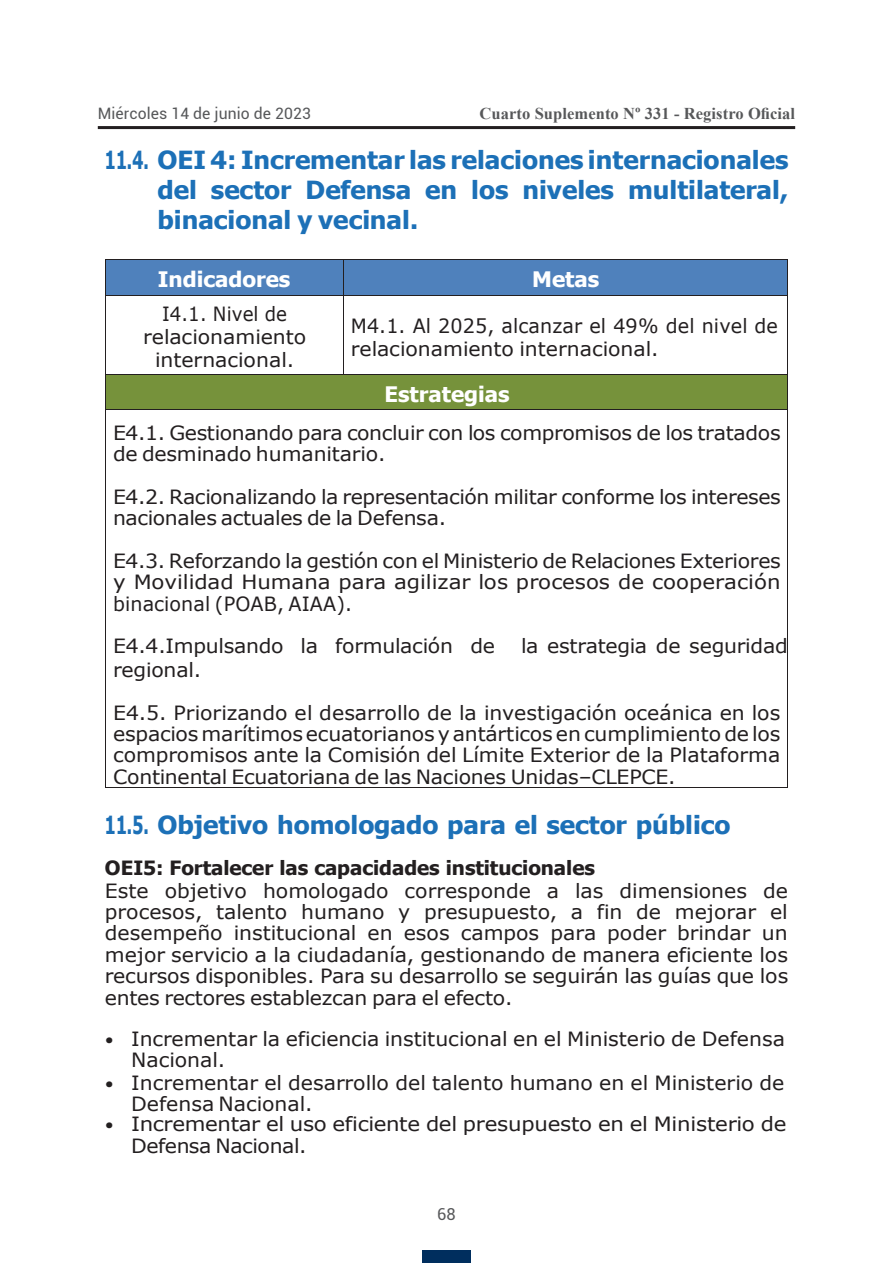
<style>
.page{position:relative;width:893px;height:1263px;background:#fff}
.page>*{position:absolute;margin:0;border:0;box-sizing:border-box;transform-origin:0 0}
.t1{font:700 24.9px/30px "Tahoma";color:#1c70b7;text-align:justify;scale:.69 1}
.t2{font:700 21.3px "Tahoma";color:#fff;scale:1.04 1}
.t3{font:19.65px/21.6px "Verdana";letter-spacing:-.005em;color:#231f20;scale:1.04 1}
.t4{font:19.65px/21.3px "Verdana";letter-spacing:-.025em;color:#231f20;scale:1.04 1}
.t5{font:19.65px/22.2px "Verdana";letter-spacing:-.005em;color:#231f20;scale:1.09 1}
.t6{font:19.65px/23.1px "Verdana";letter-spacing:-.005em;color:#231f20}
.t7{font:19.65px/23px "Verdana";letter-spacing:-.005em;color:#231f20;text-align:center;scale:.93 1}
.t8{font:700 16.5px "Times New Roman";letter-spacing:.005em;color:#57585a}
.t9{font:16.5px "Roboto";color:#57585a}
.t10{font:15.75px "Roboto";letter-spacing:.005em;color:#57585a}
.s1{font-family:"font 000000002 a 323870"}
.s2{font-family:"Tahoma";font-weight:700}
</style>
<div class="page">
<hr style="left:98px;top:126px;width:697px;height:3px;background:#231f20">
<div style="left:422px;top:1250px;width:49px;height:13px;background:#002e5e"></div>
<div style="left:106px;top:259px;width:237px;height:36px;background:#4f81bc"></div>
<div style="left:343px;top:259px;width:445px;height:36px;background:#4f81bc"></div>
<hr style="left:106px;top:259px;width:237px;height:1px;background:#231f20">
<hr style="left:343px;top:259px;width:445px;height:1px;background:#231f20">
<hr style="left:105px;top:259px;width:1px;height:36px;background:#231f20">
<hr style="left:343px;top:259px;width:1px;height:36px;background:#231f20">
<hr style="left:788px;top:259px;width:1px;height:36px;background:#231f20">
<hr style="left:106px;top:295px;width:237px;height:1px;background:#231f20">
<hr style="left:343px;top:295px;width:445px;height:1px;background:#231f20">
<hr style="left:105px;top:295px;width:1px;height:79px;background:#231f20">
<hr style="left:343px;top:295px;width:1px;height:79px;background:#231f20">
<hr style="left:788px;top:295px;width:1px;height:79px;background:#231f20">
<div style="left:106px;top:375px;width:682px;height:35px;background:#76923b"></div>
<hr style="left:106px;top:374px;width:237px;height:1px;background:#231f20">
<hr style="left:343px;top:374px;width:445px;height:1px;background:#231f20">
<hr style="left:105px;top:375px;width:1px;height:35px;background:#231f20">
<hr style="left:788px;top:375px;width:1px;height:35px;background:#231f20">
<hr style="left:106px;top:410px;width:682px;height:1px;background:#231f20">
<hr style="left:105px;top:410px;width:1px;height:378px;background:#231f20">
<hr style="left:106px;top:788px;width:682px;height:1px;background:#231f20">
<hr style="left:788px;top:410px;width:1px;height:378px;background:#231f20">
<p class="t10" style="left:98px;top:102px;width:215px">Miércoles 14 de junio de 2023</p>
<p class="t8" style="left:480px;top:102px;width:317px">Cuarto Suplemento Nº 331 - Registro Oficial</p>
<p class="t1" style="left:157px;top:146px;width:916px;text-indent:-52px">11.4. OEI 4: Incrementar las relaciones internacionales del sector Defensa en los niveles multilateral, binacional y vecinal.</p>
<p class="t2" style="left:158px;top:265px;width:129px">Indicadores</p>
<p class="t2" style="left:532px;top:265px;width:66px">Metas</p>
<p class="t7" style="left:143px;top:302px;width:177px">I4.1. Nivel de relacionamiento internacional.</p>
<p class="t6" style="left:351px;top:314px;width:429px">M4.1. Al 2025, alcanzar el 49% del nivel de relacionamiento internacional.</p>
<p class="t2" style="left:384px;top:380px;width:122px">Estrategias</p>
<p class="t3" style="left:113px;top:422px;width:643px">E4.1. Gestionando para concluir con los compromisos de los tratados de desminado humanitario.</p>
<p class="t4" style="left:113px;top:486px;width:643px">E4.2. Racionalizando la representación militar conforme los intereses nacionales actuales de la Defensa.</p>
<p class="t3" style="left:113px;top:549px;width:643px;text-align:justify">E4.3. Reforzando la gestión con el Ministerio de Relaciones Exteriores y Movilidad Humana para agilizar los procesos de cooperación binacional (POAB, AIAA).</p>
<p class="t3" style="left:113px;top:635px;width:369px">E4.4.Impulsando la formulación de</p>
<p class="t3" style="left:521px;top:635px;width:258px">la estrategia de seguridad</p>
<p class="t3" style="left:113px;top:648px;width:643px;line-height:42.6px">regional.<br>E4.5. Priorizando el desarrollo de la investigación oceánica en los</p>
<p class="t3" style="left:113px;top:723px;width:643px;text-align:justify">espacios marítimosecuatorianosy antárticos en cumplimiento de los compromisos ante la Comisión del Límite Exterior de la Plataforma Continental Ecuatoriana de las Naciones Unidas<span class="s1">–</span>CLEPCE.</p>
<p class="t1" style="left:105px;top:811px;width:908px">11.5. Objetivo homologado para el sector público</p>
<p class="t3" style="left:105px;top:857px;width:659px"><span class="s2">OEI5: Fortalecer las capacidades institucionales<br></span>Este objetivo homologado corresponde a las dimensiones de procesos, talento humano y presupuesto, a fin de mejorar el desempeño institucional en esos campos para poder brindar un mejor servicio a la ciudadanía, gestionando de manera eficiente los recursos disponibles. Para su desarrollo se seguirán las guías que los entes rectores establezcan para el efecto.</p>
<p class="t3" style="left:131px;top:1028px;width:630px;text-indent:-26px"><span class="s1">•</span> Incrementar la eficiencia institucional en el Ministerio de Defensa<br>Nacional.</p>
<p class="t3" style="left:131px;top:1072px;width:629px;line-height:20.9px;text-indent:-26px"><span class="s1">•</span> Incrementar el desarrollo del talento humano en el Ministerio de<br>Defensa Nacional.</p>
<p class="t5" style="left:131px;top:1113px;width:603px;text-indent:-26px"><span class="s1">•</span> Incrementar el uso eficiente del presupuesto en el Ministerio de<br>Defensa Nacional.</p>
<p class="t9" style="left:437px;top:1203px;width:20px">68</p>
</div>
